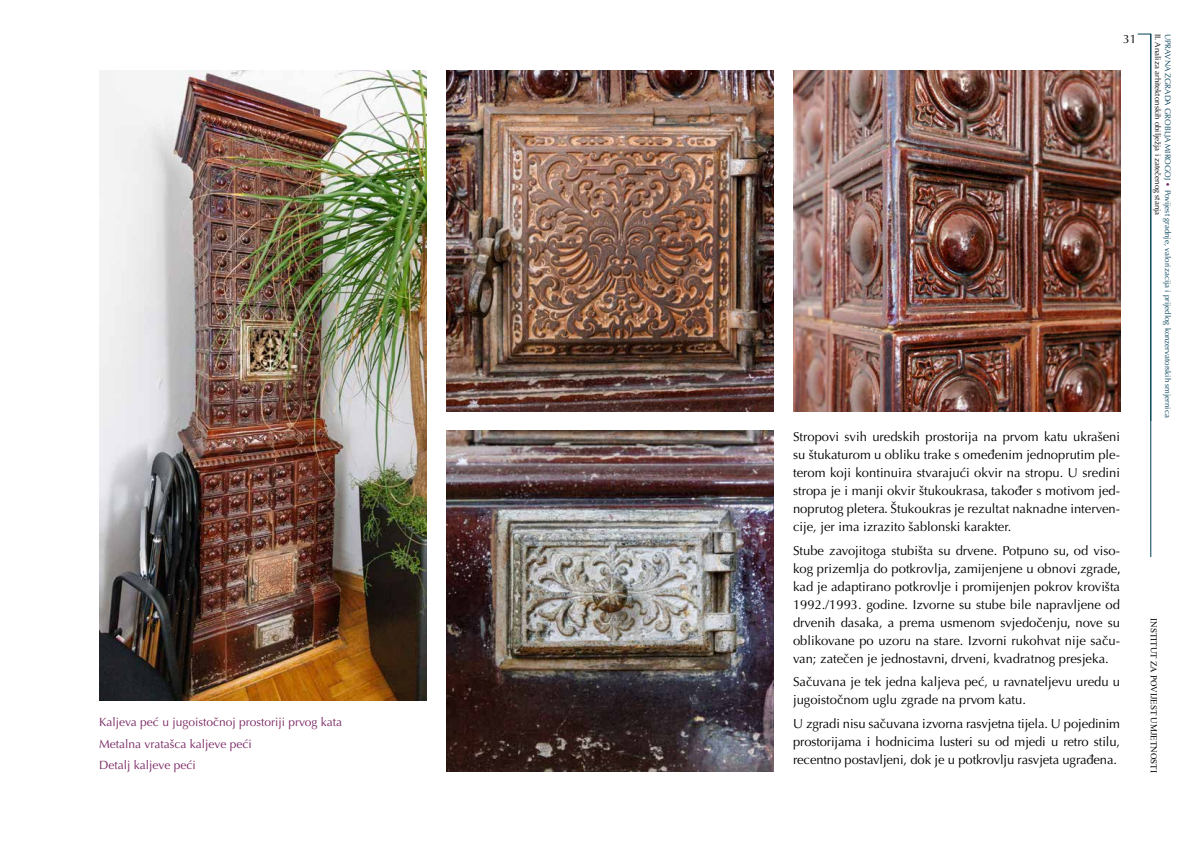
<style>
.page{position:relative;width:1191px;height:842px;background:#fff}
.page>*{position:absolute;margin:0;border:0;box-sizing:border-box;transform-origin:0 0}
.t1{font:13px/18px "Optima LT Pro";color:#000;text-align:justify}
.t2{font:12px/21.7px "Optima LT Pro";color:#792964}
.t3{font:12px "Optima LT Pro";color:#000}
.t4{font:9px "Times New Roman";color:#000}
.t5{font:8px/9.8px "Optima LT Pro";color:#003f57}
.s1{font-family:"Cambria"}
.s2{color:#792964}
.s3{color:#000}
</style>
<div class="page">
<svg style="left:1137px;top:34px;width:13px;height:1px"></svg>
<hr style="left:1150px;top:34px;width:1px;height:523px;background:#003f57">
<img style="left:99px;top:71px;width:327px;height:629px">
<img style="left:793px;top:71px;width:327px;height:340px">
<img style="left:446px;top:71px;width:327px;height:340px">
<img style="left:446px;top:431px;width:327px;height:340px">
<p class="t2" style="left:99px;top:711px;width:244px">Kaljeva peć u jugoistočnoj prostoriji prvog kata<br>Metalna vratašca kaljeve peći<br>Detalj kaljeve peći</p>
<p class="t3" style="left:1123px;top:31px;width:15px">31</p>
<p class="t1" style="left:793px;top:428px;width:328px">Stropovi svih uredskih prostorija na prvom katu ukrašeni su štukaturom u obliku trake s omeđenim jednoprutim ple&shy;terom koji kontinuira stvarajući okvir na stropu. U sredini stropa je i manji okvir štukoukrasa<span class="s1">,</span> također s motivom jed&shy;noprutog pletera<span class="s1">.</span> Štukoukras je rezultat naknadne interven&shy;cije, jer ima izrazito šablonski karakter.</p>
<p class="t1" style="left:793px;top:541px;width:328px">Stube zavojitoga stubišta su drvene. Potpuno su<span class="s1">,</span> od viso&shy;kog prizemlja do potkrovlja<span class="s1">,</span> zamijenjene u obnovi zgrade<span class="s1">, </span>kad je adaptirano potkrovlje i promijenjen pokrov krovišta 1992./1993. godine. Izvorne su stube bile napravljene od drvenih dasaka, a prema usmenom svjedočenju<span class="s1">,</span> nove su oblikovane po uzoru na stare. Izvorni rukohvat nije saču&shy;van; zatečen je jednostavni<span class="s1">,</span> drveni, kvadratnog presjeka.</p>
<p class="t1" style="left:793px;top:673px;width:328px">Sačuvana je tek jedna kaljeva peć, u ravnateljevu uredu u jugoistočnom uglu zgrade na prvom katu.</p>
<p class="t1" style="left:793px;top:715px;width:328px">U zgradi nisu sačuvana izvorna rasvjetna tijela. U pojedinim prostorijama i hodnicima lusteri su od mjedi u retro stilu, recentno postavljeni, dok je u potkrovlju rasvjeta ugrađena.</p>
<p class="t5" style="left:1172px;top:34px;width:385px;rotate:90deg">UPRAVNA ZGRADA GROBLJA MIROGOJ <span class="s2">•</span> Povijest gradnje, valorizacija i prijedlog konzervatorskih smjernica<br><span class="s3">II. Analiza arhitektonskih obilježja i zatečenog stanja</span></p>
<p class="t4" style="left:1160px;top:618px;width:156px;rotate:90deg">INSTITUT ZA POVIJEST UMJETNOSTI</p>
</div>
